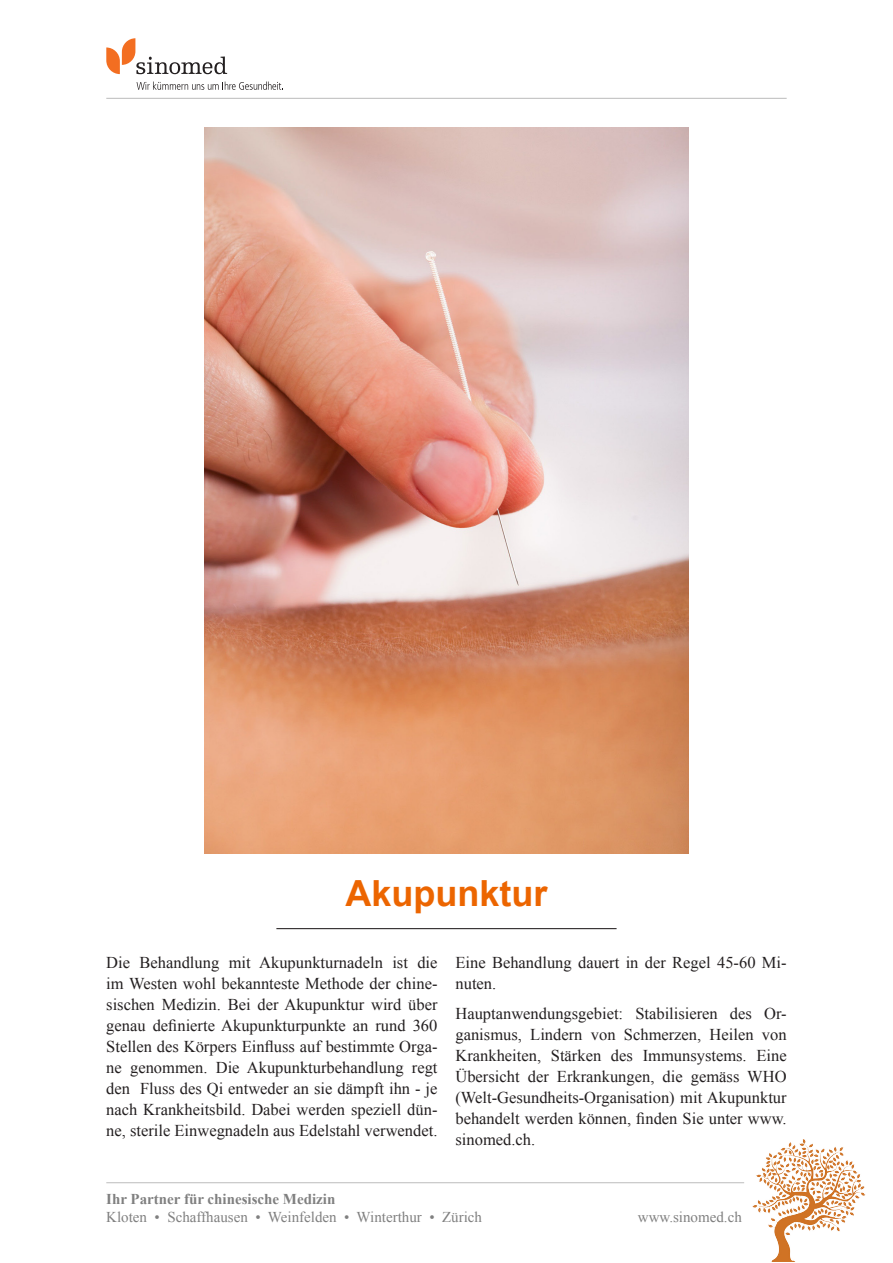
<style>
.page{position:relative;width:893px;height:1263px;background:#fff}
.page>*{position:absolute;margin:0;border:0;box-sizing:border-box;transform-origin:0 0}
.Heading_1{font:700 36px "Arial";color:#ec6500}
.Paragraph_Style_1{font:16.5px/21px "Times New Roman";color:#231f20;text-align:justify}
.t1{font:15px "Times New Roman";color:#808080}
.t2{font:700 15px "Times New Roman";color:#808080}
</style>
<div class="page">
<hr style="left:106px;top:98px;width:681px;height:1px;background:#c0c0c0">
<img style="left:753px;top:1140px;width:112px;height:121px">
<hr style="left:106px;top:1182px;width:638px;height:1px;background:#c0c0c0">
<svg style="left:106px;top:38px;width:121px;height:36px"></svg>
<svg style="left:137px;top:82px;width:146px;height:8px"></svg>
<hr style="left:276px;top:928px;width:341px;height:1px;background:#231f20">
<img style="left:205px;top:128px;width:483px;height:725px">
<p class="Heading_1" style="left:345px;top:870px;width:203px">Akupunktur</p>
<p class="Paragraph_Style_1" style="left:106px;top:952px;width:333px">Die Behandlung mit Akupunkturnadeln ist die im Westen wohl bekannteste Methode der chine&shy;sischen Medizin. Bei der Akupunktur wird über genau definierte Akupunkturpunkte an rund 360<br>Stellen des Körpers Einfluss auf bestimmte Orga&shy;ne genommen. Die Akupunkturbehandlung regt den Fluss des Qi entweder an sie dämpft ihn - je nach Krankheitsbild. Dabei werden speziell dün&shy;ne, sterile Einwegnadeln aus Edelstahl verwendet.</p>
<p class="Paragraph_Style_1" style="left:455px;top:952px;width:333px">Eine Behandlung dauert in der Regel 45-60 Mi&shy;nuten.</p>
<p class="Paragraph_Style_1" style="left:455px;top:1003px;width:333px">Hauptanwendungsgebiet: Stabilisieren des Or&shy;ganismus, Lindern von Schmerzen, Heilen von Krankheiten, Stärken des Immunsystems. Eine Übersicht der Erkrankungen, die gemäss WHO (Welt-Gesundheits-Organisation) mit Akupunktur behandelt werden können, finden Sie unter www. sinomed.ch.</p>
<p class="t2" style="left:106px;top:1189px;width:231px">Ihr Partner für chinesische Medizin</p>
<p class="t1" style="left:106px;top:1207px;width:377px">Kloten • Schaffhausen • Weinfelden • Winterthur • Zürich</p>
<p class="t1" style="left:638px;top:1207px;width:106px">www.sinomed.ch</p>
</div>
